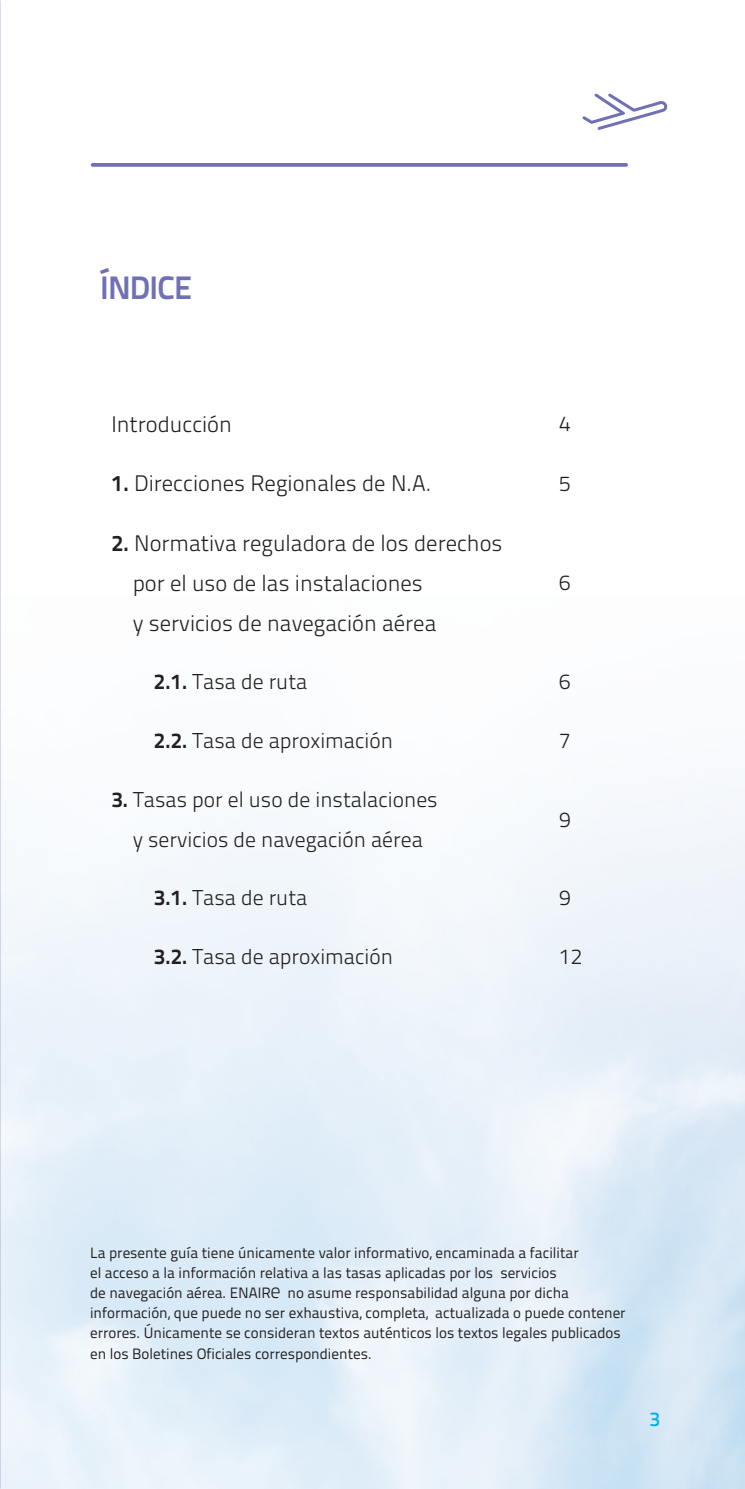
<style>
.page{position:relative;width:745px;height:1489px;background:#fff}
.page>*{position:absolute;margin:0;border:0;box-sizing:border-box;transform-origin:0 0}
.t1{font:700 32.5px "ENAIRE Titillium";letter-spacing:-.025em;color:#7070b4}
.t2{font:300 22.5px/40px "ENAIRE Titillium";color:#231f20}
.t3{font:300 21.5px/40px "ENAIRE Titillium";color:#231f20;text-align:center}
.t4{font:600 20px "ENAIRE Titillium";color:#00aeef}
.t5{font:15px/20.2px "ENAIRE Titillium";color:#231f20}
.s1{font-weight:700}
</style>
<div class="page">
<svg style="left:92px;top:163px;width:533px;height:4px;fill:#7070b4"></svg>
<svg style="left:582px;top:93px;width:85px;height:37px"></svg>
<h1 class="t1" style="left:100px;top:263px;width:94px">ÍNDICE</h1>
<h2 class="t2" style="left:111px;top:402px;width:122px">Introducción</h2>
<h3 class="t3" style="left:559px;top:402px;width:13px">4</h3>
<h2 class="t2" style="left:111px;top:462px;width:321px"><span class="s1">1.</span> Direcciones Regionales de N.A.</h2>
<h3 class="t3" style="left:559px;top:462px;width:13px">5</h3>
<h2 class="t2" style="left:133px;top:521px;width:371px;text-indent:-21px"><span class="s1">2.</span> Normativa reguladora de los derechos por el uso de las instalaciones<br>y servicios de navegación aérea</h2>
<h3 class="t3" style="left:559px;top:561px;width:13px">6</h3>
<h3 class="t3" style="left:154px;top:660px;width:155px"><span class="s1">2.1.</span> Tasa de ruta</h3>
<h3 class="t3" style="left:559px;top:660px;width:13px">6</h3>
<h3 class="t3" style="left:154px;top:719px;width:240px"><span class="s1">2.2.</span> Tasa de aproximación</h3>
<h3 class="t3" style="left:559px;top:719px;width:13px">7</h3>
<h3 class="t3" style="left:111px;top:778px;width:327px"><span class="s1">3.</span> Tasas por el uso de instalaciones y servicios de navegación aérea</h3>
<h3 class="t3" style="left:559px;top:798px;width:13px">9</h3>
<h3 class="t3" style="left:154px;top:876px;width:155px"><span class="s1">3.1.</span> Tasa de ruta</h3>
<h3 class="t3" style="left:559px;top:876px;width:13px">9</h3>
<h3 class="t3" style="left:154px;top:935px;width:240px"><span class="s1">3.2.</span> Tasa de aproximación</h3>
<h3 class="t3" style="left:559px;top:935px;width:24px">12</h3>
<p class="t5" style="left:90px;top:1241px;width:536px">La presente guía tiene únicamente valor informativo, encaminada a facilitar<br>el acceso a la información relativa a las tasas aplicadas por los servicios<br>de navegación aérea. ENAIRE no asume responsabilidad alguna por dicha información, que puede no ser exhaustiva, completa, actualizada o puede contener errores. Únicamente se consideran textos auténticos los textos legales publicados en los Boletines Oficiales correspondientes.</p>
<h3 class="t4" style="left:649px;top:1403px;width:12px">3</h3>
</div>
